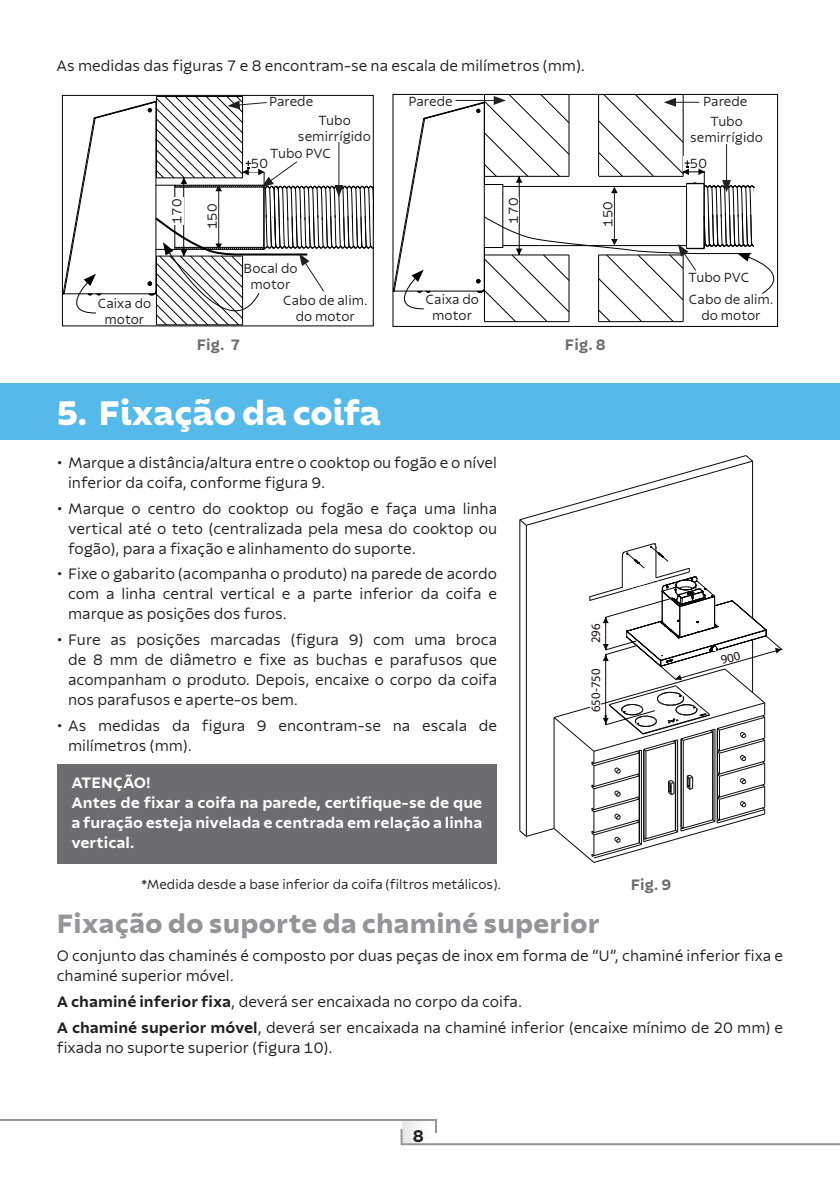
<style>
.page{position:relative;width:840px;height:1191px;background:#fff}
.page>*{position:absolute;margin:0;border:0;box-sizing:border-box;transform-origin:0 0}
.Títulos_TDC_port{font:800 36px "Tramontina Titulos";color:#fff}
.t1{font:800 28px "Tramontina Textos";color:#939598}
.t2{font:700 18px "Tramontina Textos";color:#231f20}
.t3{font:300 16px/20px "Tramontina Textos";color:#231f20}
.t4{font:700 16px/20px "Tramontina Textos";color:#fff;text-align:justify}
.t5{font:700 16px "Tramontina Textos";color:#6c6d70}
.t6{font:300 14px/16px "Tramontina Textos";color:#231f20;text-align:center}
.t7{font:300 13px "Frutiger LT Pro";color:#1e1013}
.t8{font:6px "Myriad Pro";color:#000}
.s1{font-weight:700}
</style>
<div class="page">
<svg style="left:0;top:1119px;width:839px;height:27px"></svg>
<div style="left:57px;top:764px;width:440px;height:99px;background:#6c6d70"></div>
<svg style="left:61px;top:96px;width:313px;height:231px"></svg>
<svg style="left:392px;top:94px;width:387px;height:228px"></svg>
<hr style="left:519px;top:520px;width:1px;height:311px;background:#0b090c">
<hr style="left:525px;top:525px;width:1px;height:311px;background:#0b090c">
<hr style="left:751px;top:461px;width:1px;height:157px;background:#0b090c">
<svg style="left:519px;top:455px;width:233px;height:70px"></svg>
<div style="left:0;top:383px;width:839px;height:57px;background:#55bae9"></div>
<svg style="left:519px;top:543px;width:262px;height:319px"></svg>
<p class="t3" style="left:56px;top:56px;width:530px">As medidas das figuras 7 e 8 encontram-se na escala de milímetros (mm).</p>
<p class="t6" style="left:269px;top:93px;width:46px">Parede</p>
<p class="t6" style="left:408px;top:93px;width:46px">Parede</p>
<p class="t6" style="left:702px;top:93px;width:46px">Parede</p>
<p class="t6" style="left:298px;top:112px;width:74px">Tubo semirrígido</p>
<p class="t6" style="left:270px;top:146px;width:63px">Tubo PVC</p>
<p class="t6" style="left:251px;top:156px;width:19px">50</p>
<p class="t8" style="left:248px;top:165px;width:11px">±50</p>
<p class="t6" style="left:689px;top:113px;width:74px">Tubo semirrígido</p>
<p class="t6" style="left:689px;top:155px;width:19px">50</p>
<p class="t8" style="left:688px;top:165px;width:11px">±50</p>
<p class="t6" style="left:98px;top:295px;width:55px">Caixa do motor</p>
<p class="t6" style="left:505px;top:223px;width:27px;rotate:-90deg">170</p>
<p class="t6" style="left:599px;top:227px;width:27px;rotate:-90deg">150</p>
<p class="t6" style="left:169px;top:224px;width:27px;rotate:-90deg">170</p>
<p class="t6" style="left:204px;top:229px;width:27px;rotate:-90deg">150</p>
<p class="t8" style="left:511px;top:222px;width:14px;rotate:-90deg">ø170</p>
<p class="t8" style="left:177px;top:223px;width:14px;rotate:-90deg">ø170</p>
<p class="t6" style="left:243px;top:261px;width:55px">Bocal do motor</p>
<p class="t6" style="left:283px;top:292px;width:86px">Cabo de alim. do motor</p>
<p class="t6" style="left:688px;top:269px;width:63px">Tubo PVC</p>
<p class="t6" style="left:425px;top:291px;width:55px">Caixa do motor</p>
<p class="t6" style="left:688px;top:291px;width:86px">Cabo de alim. do motor</p>
<p class="t5" style="left:196px;top:335px;width:45px">Fig. 7</p>
<p class="t5" style="left:564px;top:335px;width:42px">Fig. 8</p>
<p class="Títulos_TDC_port" style="left:57px;top:393px;width:326px">5. Fixação da coifa</p>
<p class="t3" style="left:68px;top:453px;width:430px;text-indent:-11px">• Marque a distância/altura entre o cooktop ou fogão e o nível inferior da coifa, conforme figura 9.</p>
<p class="t3" style="left:68px;top:498px;width:430px;text-align:justify;text-indent:-11px">• Marque o centro do cooktop ou fogão e faça uma linha vertical até o teto (centralizada pela mesa do cooktop ou fogão), para a fixação e alinhamento do suporte.</p>
<p class="t3" style="left:68px;top:564px;width:430px;text-align:justify;text-indent:-11px">• Fixe o gabarito (acompanha o produto) na parede de acordo com a linha central vertical e a parte inferior da coifa e marque as posições dos furos.</p>
<p class="t3" style="left:68px;top:630px;width:430px;text-align:justify;text-indent:-11px">• Fure as posições marcadas (figura 9) com uma broca de 8 mm de diâmetro e fixe as buchas e parafusos que acompanham o produto. Depois, encaixe o corpo da coifa nos parafusos e aperte-os bem.</p>
<p class="t3" style="left:68px;top:715px;width:430px;text-indent:-11px">• As medidas da figura 9 encontram-se na escala de milímetros (mm).</p>
<p class="t4" style="left:71px;top:772px;width:81px">ATENÇÃO!</p>
<p class="t4" style="left:71px;top:792px;width:412px">Antes de fixar a coifa na parede, certifique-se de que a furação esteja nivelada e centrada em relação a linha vertical.</p>
<p class="t6" style="left:141px;top:876px;width:361px">*Medida desde a base inferior da coifa (filtros metálicos).</p>
<p class="t7" style="left:587px;top:643px;width:21px;rotate:-90deg">296</p>
<p class="t7" style="left:587px;top:712px;width:45px;rotate:-90deg">650-750</p>
<p class="t1" style="left:57px;top:907px;width:544px">Fixação do suporte da chaminé superior</p>
<p class="t5" style="left:630px;top:876px;width:42px">Fig. 9</p>
<p class="t3" style="left:57px;top:946px;width:727px">O conjunto das chaminés é composto por duas peças de inox em forma de “U”, chaminé inferior fixa e chaminé superior móvel.</p>
<p class="t3" style="left:57px;top:991px;width:466px"><span class="s1">A chaminé inferior fixa</span>, deverá ser encaixada no corpo da coifa.</p>
<p class="t3" style="left:57px;top:1017px;width:727px"><span class="s1">A chaminé superior móvel</span>, deverá ser encaixada na chaminé inferior (encaixe mínimo de 20 mm) e fixada no suporte superior (figura 10).</p>
<p class="t2" style="left:412px;top:1125px;width:13px">8</p>
</div>
